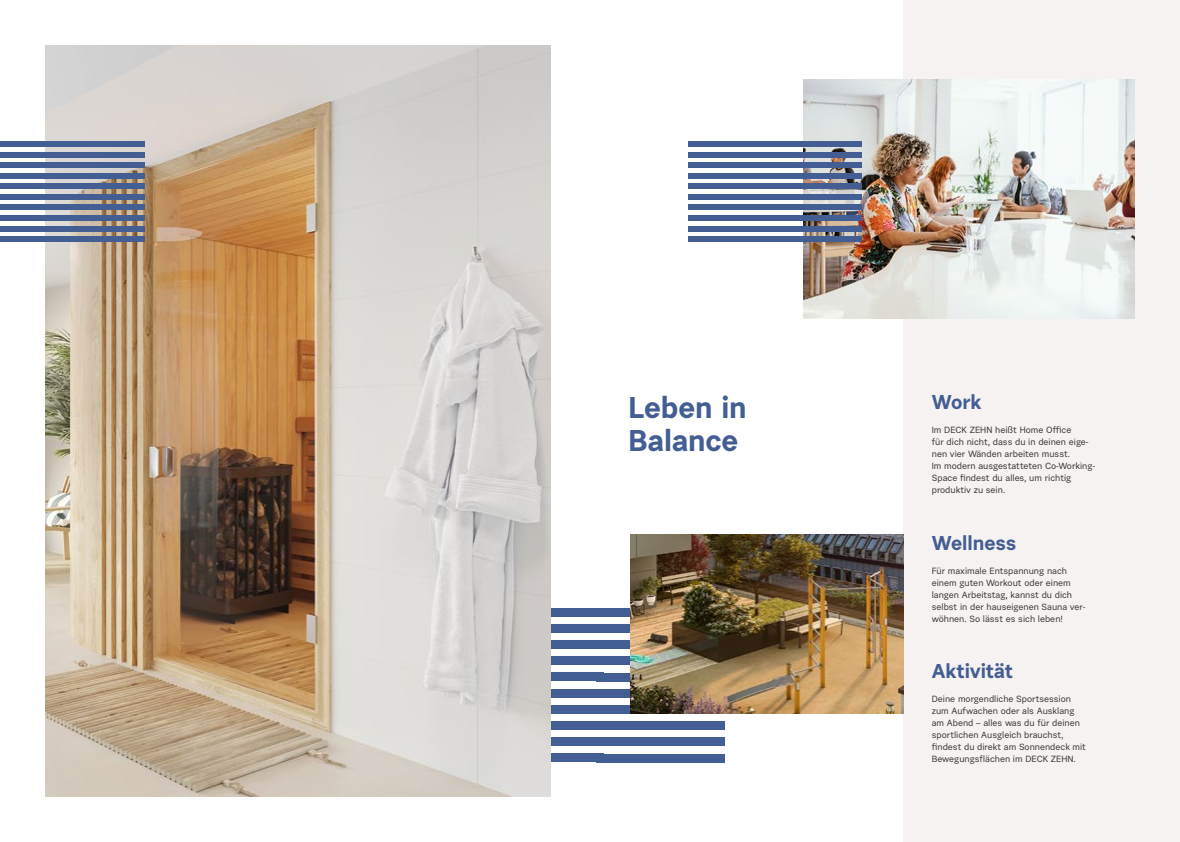
<style>
.page{position:relative;width:1180px;height:842px;background:#fff}
.page>*{position:absolute;margin:0;border:0;box-sizing:border-box;transform-origin:0 0}
.t1{font:700 30px/33px "Urban Grotesk Re Bo";letter-spacing:-.005em;color:#435e92}
.t2{font:700 20px "Urban Grotesk Re Bo";letter-spacing:-.005em;color:#435e92}
.t3{font:9px/12px "Urban Grotesk Me Bl";color:#3c3c3b}
</style>
<div class="page">
<div style="left:903px;top:0;width:276px;height:842px;background:#f5f2f1"></div>
<img style="left:803px;top:79px;width:331px;height:239px">
<div style="left:688px;top:194px;width:174px;height:6px;background:#435e92"></div>
<div style="left:688px;top:236px;width:174px;height:6px;background:#435e92"></div>
<div style="left:688px;top:226px;width:174px;height:5px;background:#435e92"></div>
<div style="left:688px;top:215px;width:174px;height:6px;background:#435e92"></div>
<div style="left:688px;top:205px;width:174px;height:5px;background:#435e92"></div>
<div style="left:688px;top:141px;width:174px;height:6px;background:#435e92"></div>
<div style="left:688px;top:184px;width:174px;height:5px;background:#435e92"></div>
<div style="left:688px;top:173px;width:174px;height:5px;background:#435e92"></div>
<div style="left:688px;top:163px;width:174px;height:5px;background:#435e92"></div>
<div style="left:688px;top:152px;width:174px;height:5px;background:#435e92"></div>
<div style="left:595px;top:689px;width:129px;height:8px;background:#435e92"></div>
<div style="left:595px;top:754px;width:129px;height:8px;background:#435e92"></div>
<div style="left:595px;top:738px;width:129px;height:8px;background:#435e92"></div>
<div style="left:595px;top:722px;width:129px;height:8px;background:#435e92"></div>
<div style="left:595px;top:705px;width:129px;height:8px;background:#435e92"></div>
<div style="left:595px;top:608px;width:129px;height:8px;background:#435e92"></div>
<div style="left:595px;top:673px;width:129px;height:8px;background:#435e92"></div>
<div style="left:595px;top:657px;width:129px;height:8px;background:#435e92"></div>
<div style="left:595px;top:641px;width:129px;height:8px;background:#435e92"></div>
<div style="left:595px;top:624px;width:129px;height:9px;background:#435e92"></div>
<img style="left:630px;top:534px;width:273px;height:179px">
<div style="left:550px;top:689px;width:54px;height:8px;background:#435e92"></div>
<div style="left:550px;top:754px;width:54px;height:8px;background:#435e92"></div>
<div style="left:550px;top:737px;width:54px;height:9px;background:#435e92"></div>
<div style="left:550px;top:721px;width:54px;height:8px;background:#435e92"></div>
<div style="left:550px;top:705px;width:54px;height:8px;background:#435e92"></div>
<div style="left:550px;top:608px;width:54px;height:8px;background:#435e92"></div>
<div style="left:550px;top:673px;width:54px;height:8px;background:#435e92"></div>
<div style="left:550px;top:657px;width:54px;height:8px;background:#435e92"></div>
<div style="left:550px;top:640px;width:54px;height:8px;background:#435e92"></div>
<div style="left:550px;top:624px;width:54px;height:8px;background:#435e92"></div>
<img style="left:45px;top:45px;width:505px;height:752px">
<div style="left:0;top:194px;width:144px;height:6px;background:#435e92"></div>
<div style="left:0;top:236px;width:144px;height:6px;background:#435e92"></div>
<div style="left:0;top:226px;width:144px;height:5px;background:#435e92"></div>
<div style="left:0;top:215px;width:144px;height:6px;background:#435e92"></div>
<div style="left:0;top:205px;width:144px;height:5px;background:#435e92"></div>
<div style="left:0;top:141px;width:144px;height:6px;background:#435e92"></div>
<div style="left:0;top:184px;width:144px;height:5px;background:#435e92"></div>
<div style="left:0;top:173px;width:144px;height:5px;background:#435e92"></div>
<div style="left:0;top:163px;width:144px;height:5px;background:#435e92"></div>
<div style="left:0;top:152px;width:144px;height:5px;background:#435e92"></div>
<h1 class="t1" style="left:628px;top:390px;width:120px">Leben in<br>Balance</h1>
<h2 class="t2" style="left:931px;top:389px;width:51px">Work</h2>
<p class="t3" style="left:931px;top:424px;width:165px">Im DECK ZEHN heißt Home Office<br>für dich nicht, dass du in deinen eige&shy;nen vier Wänden arbeiten musst.<br>Im modern ausgestatteten Co-Working-<br>Space findest du alles, um richtig produktiv zu sein.</p>
<h2 class="t2" style="left:931px;top:530px;width:86px">Wellness</h2>
<p class="t3" style="left:931px;top:564px;width:155px">Für maximale Entspannung nach einem guten Workout oder einem langen Arbeitstag, kannst du dich selbst in der hauseigenen Sauna ver&shy;wöhnen. So lässt es sich leben!</p>
<h2 class="t2" style="left:931px;top:658px;width:83px">Aktivität</h2>
<p class="t3" style="left:931px;top:693px;width:156px">Deine morgendliche Sportsession zum Aufwachen oder als Ausklang am Abend – alles was du für deinen sportlichen Ausgleich brauchst, findest du direkt am Sonnendeck mit Bewegungsflächen im DECK ZEHN.</p>
</div>
